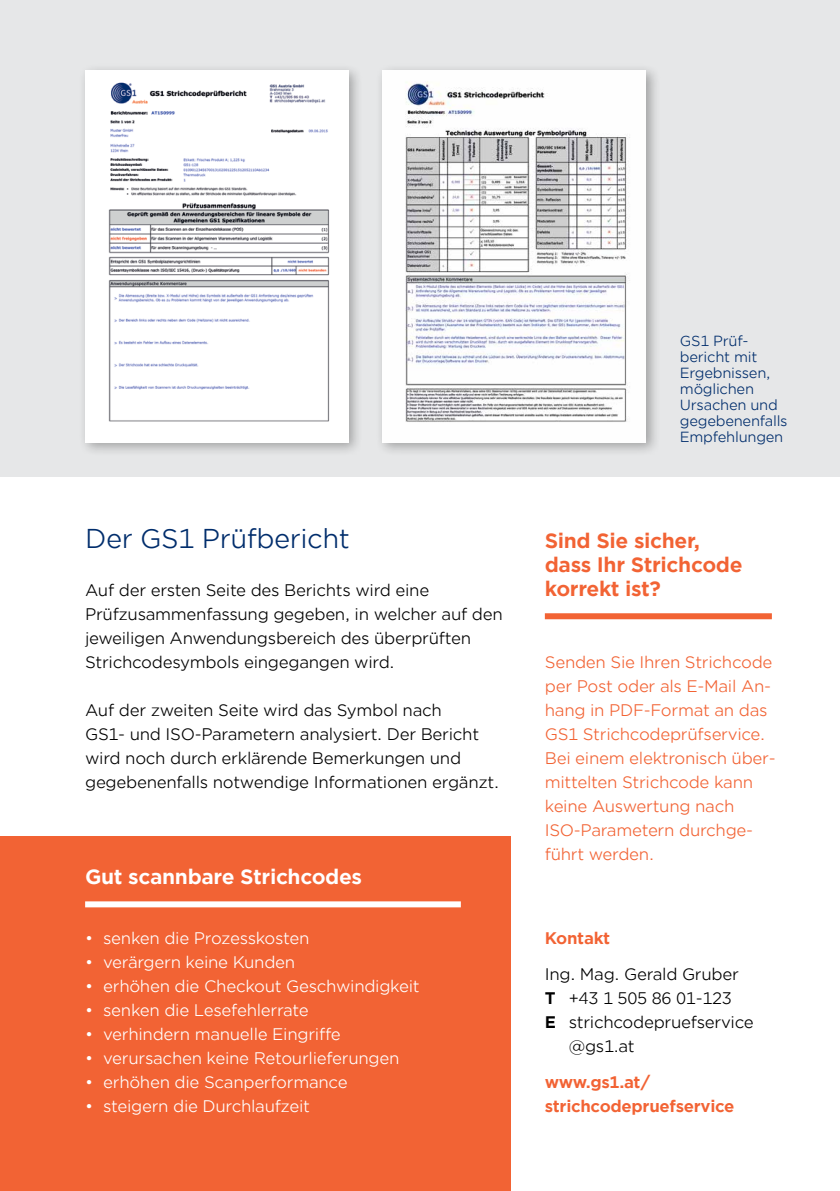
<style>
.page{position:relative;width:840px;height:1191px;background:#fff}
.page>*{position:absolute;margin:0;border:0;box-sizing:border-box;transform-origin:0 0}
.t1{font:26px "Gotham Office";letter-spacing:-.02em;color:#002d6c}
.t2{font:700 20px/24px "Gotham Office";letter-spacing:-.02em;color:#f26334}
.t3{font:700 20px "Gotham Office";letter-spacing:-.02em;color:#fff}
.t4{font:16px/24px "Gotham Office";letter-spacing:-.02em;color:#000}
.t5{font:16px "Gotham Office";letter-spacing:-.02em;color:#fff}
.t6{font:16px/24px "Gotham Office";letter-spacing:-.02em;color:#f26334}
.t7{font:700 16px/24px "Gotham Office";letter-spacing:-.02em;color:#f26334}
.t8{font:14px/16px "Gotham Office";letter-spacing:-.02em;color:#002d6c}
.s1{font-weight:700}
</style>
<div class="page">
<div style="left:0;top:0;width:839px;height:476px;background:#e6e7e8"></div>
<div style="left:0;top:836px;width:510px;height:355px;background:#f26334"></div>
<div style="left:85px;top:901px;width:375px;height:6px;background:#fff"></div>
<div style="left:78px;top:63px;width:285px;height:394px;background:#000;opacity:.3"></div>
<img style="left:85px;top:70px;width:263px;height:372px">
<div style="left:375px;top:63px;width:285px;height:394px;background:#000;opacity:.3"></div>
<img style="left:382px;top:70px;width:263px;height:372px">
<div style="left:544px;top:613px;width:227px;height:6px;background:#f26334"></div>
<h1 class="t1" style="left:85px;top:521px;width:266px">Der GS1 Prüfbericht</h1>
<p class="t4" style="left:85px;top:578px;width:419px">Auf der ersten Seite des Berichts wird eine Prüfzusammenfassung gegeben, in welcher auf den jeweiligen Anwendungsbereich des überprüften Strichcodesymbols eingegangen wird.</p>
<p class="t4" style="left:85px;top:698px;width:415px">Auf der zweiten Seite wird das Symbol nach<br>GS1- und ISO-Parametern analysiert. Der Bericht wird noch durch erklärende Bemerkungen und gegebenenfalls notwendige Informationen ergänzt.</p>
<p class="t3" style="left:85px;top:863px;width:278px">Gut scannbare Strichcodes</p>
<p class="t5" style="left:85px;top:928px;width:226px">• senken die Prozesskosten</p>
<p class="t5" style="left:85px;top:952px;width:211px">• verärgern keine Kunden</p>
<p class="t5" style="left:85px;top:976px;width:336px">• erhöhen die Checkout Geschwindigkeit</p>
<p class="t5" style="left:85px;top:1000px;width:225px">• senken die Lesefehlerrate</p>
<p class="t5" style="left:85px;top:1024px;width:257px">• verhindern manuelle Eingriffe</p>
<p class="t5" style="left:85px;top:1048px;width:316px">• verursachen keine Retourlieferungen</p>
<p class="t5" style="left:85px;top:1072px;width:264px">• erhöhen die Scanperformance</p>
<p class="t5" style="left:85px;top:1096px;width:226px">• steigern die Durchlaufzeit</p>
<p class="t8" style="left:679px;top:332px;width:109px">GS1 Prüf&shy;bericht mit<br>Ergebnissen, möglichen<br>Ursachen und gegebenenfalls<br>Empfehlungen</p>
<p class="t2" style="left:544px;top:529px;width:199px">Sind Sie sicher, dass Ihr Strichcode korrekt ist?</p>
<p class="t6" style="left:544px;top:650px;width:230px">Senden Sie Ihren Strichcode per Post oder als E-Mail An-- hang in PDF-Format an das<br>GS1 Strichcodeprüfservice.<br>Bei einem elektronisch über&shy;mittelten Strichcode kann keine Auswertung nach<br>ISO-Parametern durchge&shy;führt werden.</p>
<p class="t7" style="left:544px;top:926px;width:67px">Kontakt</p>
<p class="t4" style="left:544px;top:962px;width:195px">Ing. Mag. Gerald Gruber</p>
<p class="t4" style="left:544px;top:986px;width:188px"><span class="s1">T</span> +43 1 505 86 01-123</p>
<p class="t4" style="left:544px;top:1010px;width:210px"><span class="s1">E</span> strichcodepruefservice</p>
<p class="t4" style="left:568px;top:1034px;width:67px">@gs1.at</p>
<p class="t7" style="left:544px;top:1070px;width:191px">www.gs1.at/ strichcodepruefservice</p>
</div>
